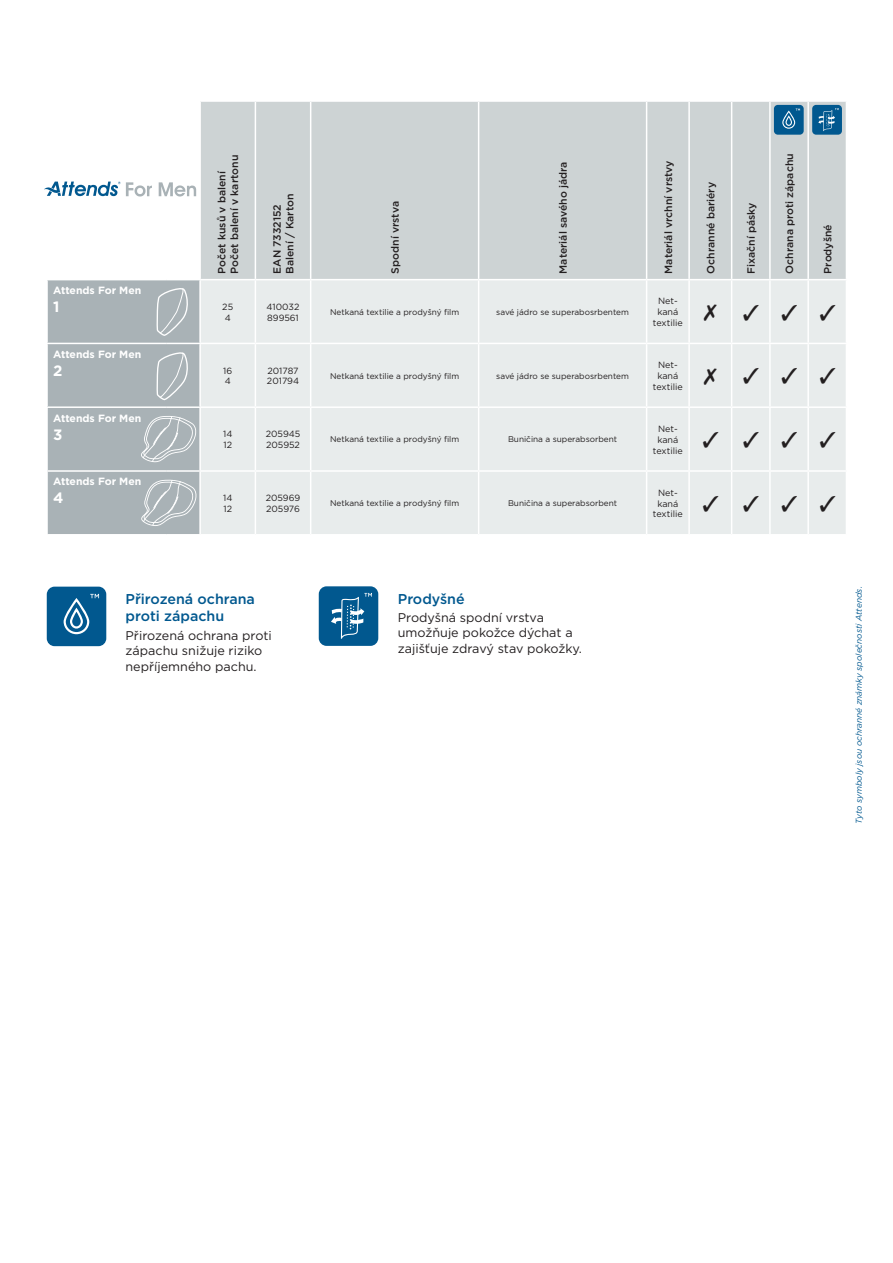
<style>
.page{position:relative;width:893px;height:1263px;background:#fff}
.page>*{position:absolute;margin:0;border:0;box-sizing:border-box;transform-origin:0 0}
.t1{font:21px "Zapf Dingbats IT Cby BT";color:#231f20}
.t2{font:700 15px "Gotham";color:#fff}
.t3{font:500 14.25px "Gotham";color:#01588f}
.t4{font:12.6px/15.1px "Gotham";color:#231f20}
.t5{font:500 10.5px/12.6px "Gotham";color:#231f20}
.t6{font:700 10.5px "Gotham";color:#fff}
.t7{font:9px/10.8px "Gotham";color:#231f20}
.t8{font:italic 8.4px "Gotham";color:#01588f}
.t9{font:8.25px "Gotham";color:#231f20}
</style>
<div class="page">
<div style="left:319px;top:586px;width:59px;height:60px;background:#01588f;border-radius:8px"></div>
<svg style="left:331px;top:593px;width:41px;height:46px"></svg>
<div style="left:47px;top:587px;width:59px;height:59px;background:#01588f;border-radius:8px"></div>
<svg style="left:64px;top:594px;width:35px;height:40px"></svg>
<div style="left:201px;top:102px;width:645px;height:177px;background:#cdd3d4"></div>
<div style="left:201px;top:280px;width:645px;height:254px;background:#e8ecec"></div>
<hr style="left:255px;top:102px;width:1px;height:177px;background:#fff">
<hr style="left:310px;top:102px;width:1px;height:177px;background:#fff">
<hr style="left:478px;top:102px;width:1px;height:177px;background:#fff">
<hr style="left:646px;top:102px;width:1px;height:177px;background:#fff">
<hr style="left:688px;top:102px;width:2px;height:177px;background:#fff">
<hr style="left:731px;top:102px;width:1px;height:177px;background:#fff">
<hr style="left:769px;top:102px;width:2px;height:177px;background:#fff">
<hr style="left:807px;top:102px;width:2px;height:177px;background:#fff">
<hr style="left:255px;top:280px;width:1px;height:63px;background:#fff">
<hr style="left:310px;top:280px;width:1px;height:63px;background:#fff">
<hr style="left:478px;top:280px;width:1px;height:63px;background:#fff">
<hr style="left:646px;top:280px;width:1px;height:63px;background:#fff">
<hr style="left:688px;top:280px;width:2px;height:63px;background:#fff">
<hr style="left:731px;top:280px;width:1px;height:63px;background:#fff">
<hr style="left:769px;top:280px;width:2px;height:63px;background:#fff">
<hr style="left:807px;top:280px;width:2px;height:63px;background:#fff">
<hr style="left:200px;top:343px;width:55px;height:1px;background:#fff">
<hr style="left:255px;top:343px;width:56px;height:1px;background:#fff">
<hr style="left:255px;top:344px;width:1px;height:62px;background:#fff">
<hr style="left:311px;top:343px;width:168px;height:1px;background:#fff">
<hr style="left:310px;top:344px;width:1px;height:62px;background:#fff">
<hr style="left:479px;top:343px;width:168px;height:1px;background:#fff">
<hr style="left:478px;top:344px;width:1px;height:62px;background:#fff">
<hr style="left:647px;top:343px;width:42px;height:1px;background:#fff">
<hr style="left:646px;top:344px;width:1px;height:62px;background:#fff">
<hr style="left:689px;top:343px;width:43px;height:1px;background:#fff">
<hr style="left:688px;top:344px;width:2px;height:62px;background:#fff">
<hr style="left:732px;top:343px;width:38px;height:1px;background:#fff">
<hr style="left:731px;top:344px;width:1px;height:62px;background:#fff">
<hr style="left:770px;top:343px;width:38px;height:1px;background:#fff">
<hr style="left:769px;top:344px;width:2px;height:62px;background:#fff">
<hr style="left:808px;top:343px;width:39px;height:1px;background:#fff">
<hr style="left:807px;top:344px;width:2px;height:62px;background:#fff">
<hr style="left:200px;top:406px;width:55px;height:2px;background:#fff">
<hr style="left:255px;top:406px;width:56px;height:2px;background:#fff">
<hr style="left:255px;top:408px;width:1px;height:62px;background:#fff">
<hr style="left:311px;top:406px;width:168px;height:2px;background:#fff">
<hr style="left:310px;top:408px;width:1px;height:62px;background:#fff">
<hr style="left:479px;top:406px;width:168px;height:2px;background:#fff">
<hr style="left:478px;top:408px;width:1px;height:62px;background:#fff">
<hr style="left:647px;top:406px;width:42px;height:2px;background:#fff">
<hr style="left:646px;top:408px;width:1px;height:62px;background:#fff">
<hr style="left:689px;top:406px;width:43px;height:2px;background:#fff">
<hr style="left:688px;top:408px;width:2px;height:62px;background:#fff">
<hr style="left:732px;top:406px;width:38px;height:2px;background:#fff">
<hr style="left:731px;top:408px;width:1px;height:62px;background:#fff">
<hr style="left:770px;top:406px;width:38px;height:2px;background:#fff">
<hr style="left:769px;top:408px;width:2px;height:62px;background:#fff">
<hr style="left:808px;top:406px;width:39px;height:2px;background:#fff">
<hr style="left:807px;top:408px;width:2px;height:62px;background:#fff">
<hr style="left:200px;top:470px;width:55px;height:2px;background:#fff">
<hr style="left:255px;top:470px;width:56px;height:2px;background:#fff">
<hr style="left:255px;top:472px;width:1px;height:62px;background:#fff">
<hr style="left:311px;top:470px;width:168px;height:2px;background:#fff">
<hr style="left:310px;top:472px;width:1px;height:62px;background:#fff">
<hr style="left:479px;top:470px;width:168px;height:2px;background:#fff">
<hr style="left:478px;top:472px;width:1px;height:62px;background:#fff">
<hr style="left:647px;top:470px;width:42px;height:2px;background:#fff">
<hr style="left:646px;top:472px;width:1px;height:62px;background:#fff">
<hr style="left:689px;top:470px;width:43px;height:2px;background:#fff">
<hr style="left:688px;top:472px;width:2px;height:62px;background:#fff">
<hr style="left:732px;top:470px;width:38px;height:2px;background:#fff">
<hr style="left:731px;top:472px;width:1px;height:62px;background:#fff">
<hr style="left:770px;top:470px;width:38px;height:2px;background:#fff">
<hr style="left:769px;top:472px;width:2px;height:62px;background:#fff">
<hr style="left:808px;top:470px;width:39px;height:2px;background:#fff">
<hr style="left:807px;top:472px;width:2px;height:62px;background:#fff">
<div style="left:774px;top:105px;width:30px;height:30px;background:#01588f;border-radius:4px"></div>
<svg style="left:782px;top:109px;width:18px;height:20px"></svg>
<div style="left:812px;top:105px;width:30px;height:30px;background:#01588f;border-radius:4px"></div>
<svg style="left:818px;top:108px;width:21px;height:23px"></svg>
<svg style="left:44px;top:182px;width:108px;height:14px"></svg>
<svg style="left:159px;top:182px;width:37px;height:14px"></svg>
<svg style="left:47px;top:280px;width:153px;height:254px;background:#b1b9bc"></svg>
<svg style="left:704px;top:304px;width:13px;height:17px"></svg>
<svg style="left:704px;top:368px;width:13px;height:17px"></svg>
<p class="t5" style="left:215px;top:274px;width:120px;rotate:-90deg">Počet kusů v balení<br>Počet balení v kartonu</p>
<p class="t5" style="left:271px;top:274px;width:81px;rotate:-90deg">EAN 7332152<br>Balení / Karton</p>
<p class="t5" style="left:389px;top:274px;width:74px;rotate:-90deg">Spodní vrstva</p>
<p class="t5" style="left:557px;top:274px;width:113px;rotate:-90deg">Materiál savého jádra</p>
<p class="t5" style="left:662px;top:274px;width:115px;rotate:-90deg">Materiál vrchní vrstvy</p>
<p class="t5" style="left:704px;top:274px;width:93px;rotate:-90deg">Ochranné bariéry</p>
<p class="t5" style="left:745px;top:274px;width:73px;rotate:-90deg">Fixační pásky</p>
<p class="t5" style="left:783px;top:274px;width:122px;rotate:-90deg">Ochrana proti zápachu</p>
<p class="t5" style="left:821px;top:274px;width:51px;rotate:-90deg">Prodyšné</p>
<p class="t6" style="left:53px;top:283px;width:90px">Attends For Men</p>
<h2 class="t2" style="left:53px;top:297px;width:8px">1</h2>
<p class="t7" style="left:222px;top:301px;width:12px">25<br>4</p>
<p class="t7" style="left:267px;top:301px;width:34px">410032<br>899561</p>
<p class="t9" style="left:330px;top:307px;width:131px">Netkaná textilie a prodyšný film</p>
<p class="t9" style="left:496px;top:307px;width:134px">savé jádro se superabosrbentem</p>
<p class="t7" style="left:653px;top:296px;width:31px;text-align:center">Net&shy;kaná textilie</p>
<h1 class="t1" style="left:743px;top:303px;width:94px">✓✓✓</h1>
<p class="t6" style="left:53px;top:347px;width:90px">Attends For Men</p>
<h2 class="t2" style="left:53px;top:361px;width:11px">2</h2>
<p class="t7" style="left:223px;top:365px;width:11px">16<br>4</p>
<p class="t7" style="left:267px;top:365px;width:34px">201787<br>201794</p>
<p class="t9" style="left:330px;top:370px;width:131px">Netkaná textilie a prodyšný film</p>
<p class="t9" style="left:496px;top:370px;width:134px">savé jádro se superabosrbentem</p>
<p class="t7" style="left:653px;top:359px;width:31px;text-align:center">Net&shy;kaná textilie</p>
<h1 class="t1" style="left:743px;top:366px;width:94px">✓✓✓</h1>
<p class="t6" style="left:53px;top:411px;width:90px">Attends For Men</p>
<h2 class="t2" style="left:53px;top:424px;width:11px">3</h2>
<p class="t7" style="left:223px;top:428px;width:11px">14<br>12</p>
<p class="t7" style="left:266px;top:428px;width:36px">205945<br>205952</p>
<p class="t9" style="left:330px;top:434px;width:131px">Netkaná textilie a prodyšný film</p>
<p class="t9" style="left:508px;top:434px;width:111px">Buničina a superabsorbent</p>
<p class="t7" style="left:653px;top:423px;width:31px;text-align:center">Net&shy;kaná textilie</p>
<h1 class="t1" style="left:702px;top:430px;width:135px">✓✓✓✓</h1>
<p class="t6" style="left:53px;top:475px;width:90px">Attends For Men</p>
<h2 class="t2" style="left:53px;top:488px;width:12px">4</h2>
<p class="t7" style="left:223px;top:492px;width:11px">14<br>12</p>
<p class="t7" style="left:266px;top:492px;width:36px">205969<br>205976</p>
<p class="t9" style="left:330px;top:498px;width:131px">Netkaná textilie a prodyšný film</p>
<p class="t9" style="left:508px;top:498px;width:111px">Buničina a superabsorbent</p>
<p class="t7" style="left:653px;top:487px;width:31px;text-align:center">Net&shy;kaná textilie</p>
<h1 class="t1" style="left:702px;top:494px;width:135px">✓✓✓✓</h1>
<h3 class="t3" style="left:126px;top:590px;width:131px">Přirozená ochrana</h3>
<h3 class="t3" style="left:398px;top:590px;width:68px">Prodyšné</h3>
<h3 class="t3" style="left:126px;top:607px;width:100px">proti zápachu</h3>
<h3 class="t4" style="left:126px;top:628px;width:148px">Přirozená ochrana proti zápachu snižuje riziko nepříjemného pachu.</h3>
<h3 class="t4" style="left:398px;top:610px;width:186px">Prodyšná spodní vrstva umožňuje pokožce dýchat a zajišťuje zdravý stav pokožky.</h3>
<p class="t8" style="left:853px;top:824px;width:239px;rotate:-90deg">Tyto symboly jsou ochranné známky společnosti Attends.</p>
</div>
